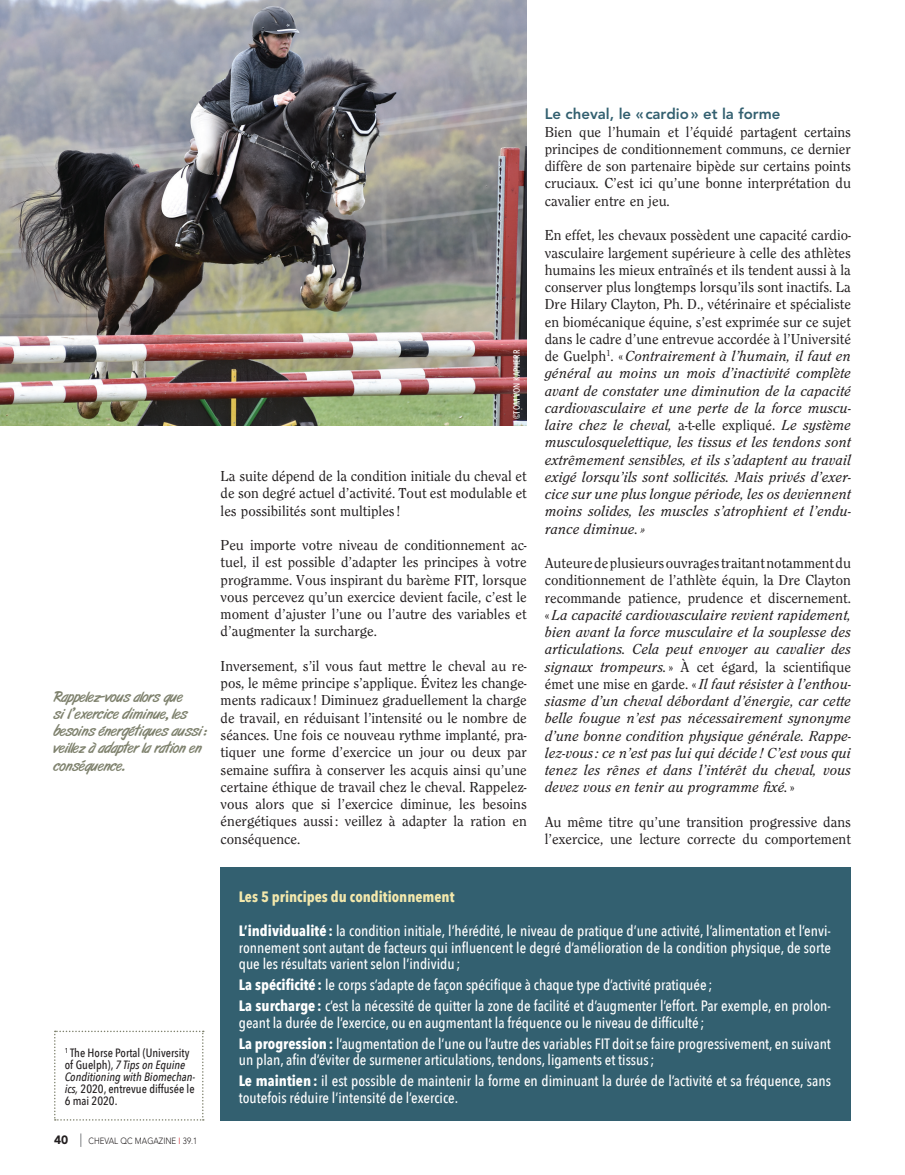
<style>
.page{position:relative;width:905px;height:1175px;background:#fff}
.page>*{position:absolute;margin:0;border:0;box-sizing:border-box;transform-origin:0 0}
.t1{font:15px/17.2px "Clearface Regular Italic DTC";color:#231f20;text-align:justify}
.t2{font:15px/17.2px "Clearface Regular DTC";color:#231f20;text-align:justify}
.t3{font:500 15px/16.5px "Avenir Next Condensed";color:#fff}
.t4{font:15px/17.2px "Art Brush";color:#7e816d}
.t5{font:700 15px "Avenir Next Condensed";color:#f3e8ac}
.t6{font:800 15px "Avenir";color:#336070}
.t7{font:500 12px/12px "Avenir Next Condensed";color:#231f20}
.t8{font:900 12px "Avenir";color:#231f20}
.t9{font:300 9px "Avenir";color:#231f20;scale:.88 1}
.t10{font:500 9px "Avenir Next Condensed";color:#fff}
.s1{font-family:"Clearface Regular DTC"}
.s2{font-style:italic}
.s3{color:#d1232a}
.s4{font-weight:700}
</style>
<div class="page">
<svg style="left:81px;top:1133px;width:1px;height:13px"></svg>
<div style="left:220px;top:867px;width:630px;height:253px;background:#336070"></div>
<img style="left:0;top:0;width:526px;height:425px">
<svg style="left:54px;top:1030px;width:150px;height:90px"></svg>
<p class="t10" style="left:511px;top:419px;width:71px;rotate:-90deg">©TOM VON KAPHERR</p>
<p class="t4" style="left:54px;top:688px;width:155px">Rappelez-vous alors que<br>si l’exercice diminue, les besoins energetiques aussi : veillez a adapter la ration en consequence.</p>
<p class="t2" style="left:220px;top:467px;width:308px">La suite dépend de la condition initiale du cheval et de son degré actuel d’activité. Tout est modulable et les possibilités sont multiples!</p>
<p class="t2" style="left:220px;top:536px;width:308px">Peu importe votre niveau de conditionnement ac&shy;tuel, il est possible d’adapter les principes à votre programme. Vous inspirant du barème FIT, lorsque vous percevez qu’un exercice devient facile, c’est le moment d’ajuster l’une ou l’autre des variables et d’augmenter la surcharge.</p>
<p class="t2" style="left:220px;top:657px;width:308px">Inversement, s’il vous faut mettre le cheval au re&shy;pos, le même principe s’applique. Évitez les change&shy;ments radicaux ! Diminuez graduellement la charge de travail, en réduisant l’intensité ou le nombre de séances. Une fois ce nouveau rythme implanté, pra&shy;tiquer une forme d’exercice un jour ou deux par semaine suffira à conserver les acquis ainsi qu’une certaine éthique de travail chez le cheval. Rappelez&shy;vous alors que si l’exercice diminue, les besoins énergétiques aussi : veillez à adapter la ration en conséquence.</p>
<p class="t6" style="left:544px;top:105px;width:237px">Le cheval, le «cardio» et la forme</p>
<p class="t2" style="left:544px;top:123px;width:308px">Bien que l’humain et l’équidé partagent certains principes de conditionnement communs, ce dernier diffère de son partenaire bipède sur certains points cruciaux. C’est ici qu’une bonne interprétation du cavalier entre en jeu.</p>
<p class="t1" style="left:544px;top:226px;width:308px"><span class="s1">En effet, les chevaux possèdent une capacité cardio&shy;vasculaire largement supérieure à celle des athlètes humains les mieux entraînés et ils tendent aussi à la conserver plus longtemps lorsqu’ils sont inactifs. La Dre Hilary Clayton, Ph. D., vétérinaire et spécialiste en biomécanique équine, s’est exprimée sur ce sujet dans le cadre d’une entrevue accordée à l’Université de Guelph</span><sup>1</sup><span class="s1">. «</span>Contrairement à l’humain, il faut en général au moins un mois d’inactivité complète avant de constater une diminution de la capacité cardiovasculaire et une perte de la force muscu&shy;laire chez le cheval, <span class="s1">a-t-elle expliqué.</span> Le système musculosquelettique, les tissus et les tendons sont extrêmement sensibles, et ils s’adaptent au travail exigé lorsqu’ils sont sollicités. Mais privés d’exer&shy;cice sur une plus longue période, les os deviennent moins solides, les muscles s’atrophient et l’endu&shy;rance diminue.»</p>
<p class="t1" style="left:544px;top:554px;width:308px"><span class="s1">Auteure de plusieurs ouvrages traitant notamment du conditionnement de l’athlète équin, la Dre Clayton recommande patience, prudence et discernement. «</span>La capacité cardiovasculaire revient rapidement, bien avant la force musculaire et la souplesse des articulations. Cela peut envoyer au cavalier des signaux trompeurs.<span class="s1">» À cet égard, la scientifique émet une mise en garde. «</span>Il faut résister à l’enthou&shy;siasme d’un cheval débordant d’énergie, car cette belle fougue n’est pas nécessairement synonyme d’une bonne condition physique générale. Rappe&shy;lez-vous: ce n’est pas lui qui décide ! C’est vous qui tenez les rênes et dans l’intérêt du cheval, vous devez vous en tenir au programme fixé.<span class="s1">»</span></p>
<p class="t2" style="left:544px;top:813px;width:307px">Au même titre qu’une transition progressive dans l’exercice, une lecture correcte du comportement</p>
<p class="t7" style="left:65px;top:1046px;width:132px"><sup>1</sup> The Horse Portal (University of Guelph), <span class="s2">7 Tips on Equine<br>Conditioning with Biomechan&shy;ics,</span> 2020, entrevue diffusée le<br>6 mai 2020.</p>
<p class="t8" style="left:54px;top:1132px;width:16px">40</p>
<p class="t9" style="left:89px;top:1135px;width:125px">CHEVAL QC MAGAZINE <span class="s3">I</span> 39.1</p>
<p class="t5" style="left:239px;top:887px;width:217px">Les 5 principes du conditionnement</p>
<p class="t3" style="left:239px;top:922px;width:593px;text-align:justify"><span class="s4">L’individualité :</span> la condition initiale, l’hérédité, le niveau de pratique d’une activité, l’alimentation et l’envi&shy;ronnement sont autant de facteurs qui influencent le degré d’amélioration de la condition physique, de sorte que les résultats varient selon l’individu ;</p>
<p class="t3" style="left:239px;top:976px;width:475px"><span class="s4">La spécificité :</span> le corps s’adapte de façon spécifique à chaque type d’activité pratiquée ;</p>
<p class="t3" style="left:239px;top:997px;width:593px"><span class="s4">La surcharge :</span> c’est la nécessité de quitter la zone de facilité et d’augmenter l’effort. Par exemple, en prolon&shy;geant la durée de l’exercice, ou en augmentant la fréquence ou le niveau de difficulté ;</p>
<p class="t3" style="left:239px;top:1035px;width:593px"><span class="s4">La progression:</span> l’augmentation de l’une ou l’autre des variables FIT doit se faire progressivement, en suivant un plan, afin d’éviter de surmener articulations, tendons, ligaments et tissus;</p>
<p class="t3" style="left:239px;top:1072px;width:593px"><span class="s4">Le maintien:</span> il est possible de maintenir la forme en diminuant la durée de l’activité et sa fréquence, sans toutefois réduire l’intensité de l’exercice.</p>
</div>
